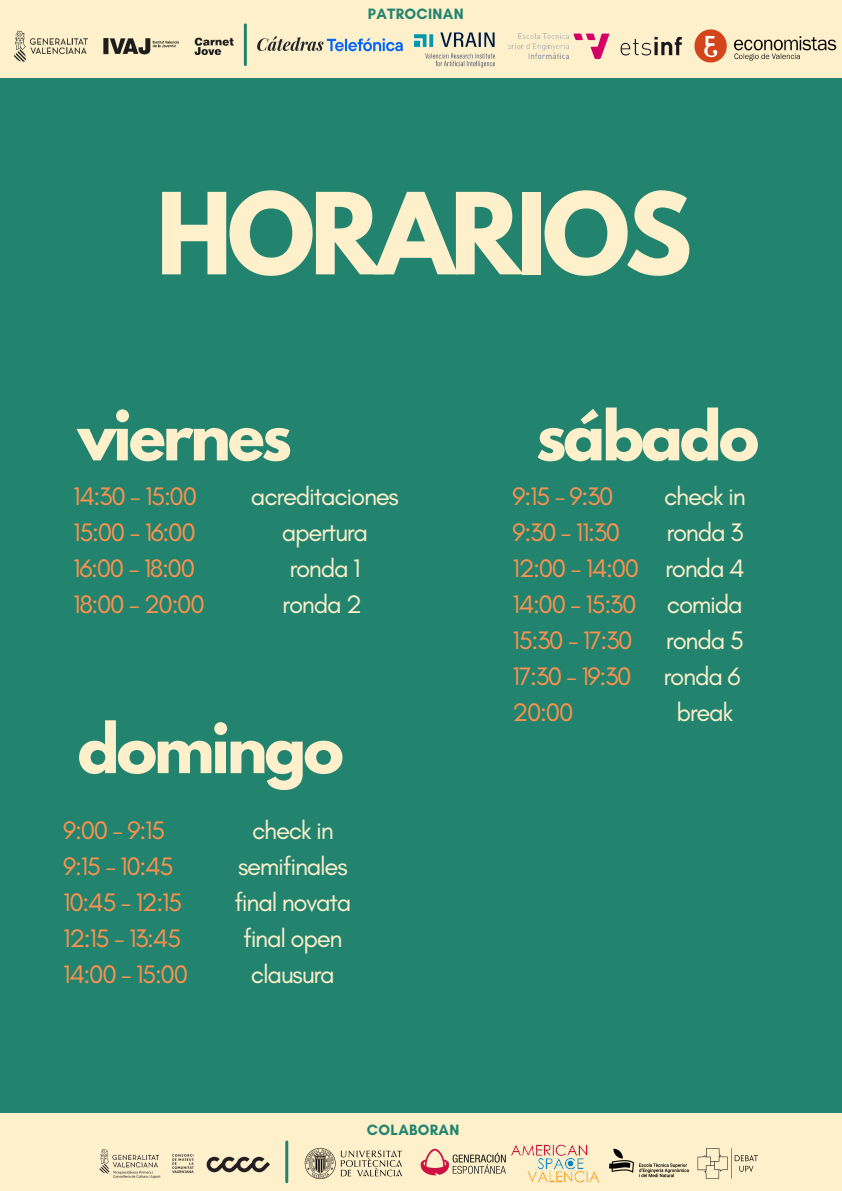
<style>
.page{position:relative;width:842px;height:1191px;background:#fff}
.page>*{position:absolute;margin:0;border:0;box-sizing:border-box;transform-origin:0 0}
.t1{font:700 100px "League Spartan";letter-spacing:-.05em;color:#fdf0cb}
.t2{font:700 61.4px "League Spartan";letter-spacing:-.05em;color:#fdf0cb}
.t3{font:25.7px/36px "Glacial Indifference";letter-spacing:-.05em;color:#ff914d}
.t4{font:25.7px "Glacial Indifference";letter-spacing:-.05em;color:#fdf0cb}
.t5{font:700 15.2px "Glacial Indifference";letter-spacing:.02em;color:#22846f}
</style>
<div class="page">
<div style="left:0;top:0;width:842px;height:1190px;background:#22846f"></div>
<div style="left:0;top:1112px;width:842px;height:78px;background:#fdf0cb"></div>
<div style="left:0;top:0;width:842px;height:78px;background:#fdf0cb"></div>
<img style="left:257px;top:36px;width:146px;height:16px">
<img style="left:415px;top:32px;width:79px;height:36px">
<img style="left:508px;top:33px;width:174px;height:26px">
<img style="left:13px;top:30px;width:221px;height:32px">
<img style="left:695px;top:29px;width:142px;height:34px">
<img style="left:609px;top:1148px;width:80px;height:30px">
<img style="left:99px;top:1148px;width:171px;height:31px">
<img style="left:697px;top:1148px;width:62px;height:31px">
<img style="left:420px;top:1148px;width:86px;height:28px">
<img style="left:304px;top:1147px;width:98px;height:32px">
<img style="left:511px;top:1144px;width:89px;height:38px">
<hr style="left:285px;top:1141px;width:3px;height:40px;background:#22846f">
<hr style="left:244px;top:25px;width:3px;height:40px;background:#22846f">
<p class="t5" style="left:368px;top:4px;width:97px">PATROCINAN</p>
<p class="t1" style="left:156px;top:184px;width:538px">HORARIOS</p>
<p class="t2" style="left:78px;top:405px;width:216px">viernes</p>
<p class="t3" style="left:73px;top:478px;width:133px">14:30 - 15:00<br>15:00 - 16:00<br>16:00 - 18:00<br>18:00 - 20:00</p>
<p class="t4" style="left:251px;top:480px;width:150px">acreditaciones</p>
<p class="t4" style="left:282px;top:516px;width:88px">apertura</p>
<p class="t4" style="left:289px;top:552px;width:73px">ronda 1</p>
<p class="t4" style="left:282px;top:588px;width:81px">ronda 2</p>
<p class="t2" style="left:78px;top:717px;width:268px">domingo</p>
<p class="t3" style="left:63px;top:812px;width:104px">9:00 - 9:15</p>
<p class="t3" style="left:63px;top:848px;width:112px">9:15 - 10:45</p>
<p class="t3" style="left:63px;top:884px;width:121px">10:45 - 12:15<br>12:15 - 13:45</p>
<p class="t3" style="left:63px;top:956px;width:126px">14:00 - 15:00</p>
<p class="t4" style="left:252px;top:814px;width:83px">check in</p>
<p class="t4" style="left:238px;top:850px;width:111px">semifinales</p>
<p class="t4" style="left:234px;top:886px;width:118px">final novata</p>
<p class="t4" style="left:243px;top:922px;width:101px">final open</p>
<p class="t4" style="left:251px;top:958px;width:85px">clausura</p>
<p class="t2" style="left:536px;top:405px;width:225px">sábado</p>
<p class="t3" style="left:513px;top:478px;width:103px">9:15 - 9:30</p>
<p class="t3" style="left:513px;top:514px;width:109px">9:30 - 11:30</p>
<p class="t3" style="left:513px;top:550px;width:128px">12:00 - 14:00</p>
<p class="t3" style="left:513px;top:586px;width:125px">14:00 - 15:30</p>
<p class="t3" style="left:513px;top:622px;width:121px">15:30 - 17:30</p>
<p class="t3" style="left:513px;top:658px;width:120px">17:30 - 19:30</p>
<p class="t3" style="left:513px;top:694px;width:62px">20:00</p>
<p class="t4" style="left:664px;top:480px;width:83px">check in</p>
<p class="t4" style="left:666px;top:516px;width:79px">ronda 3</p>
<p class="t4" style="left:665px;top:552px;width:81px">ronda 4</p>
<p class="t4" style="left:667px;top:588px;width:78px">comida</p>
<p class="t4" style="left:666px;top:624px;width:79px">ronda 5</p>
<p class="t4" style="left:664px;top:660px;width:79px">ronda 6</p>
<p class="t4" style="left:676px;top:696px;width:59px">break</p>
<p class="t5" style="left:367px;top:1120px;width:94px">COLABORAN</p>
</div>
